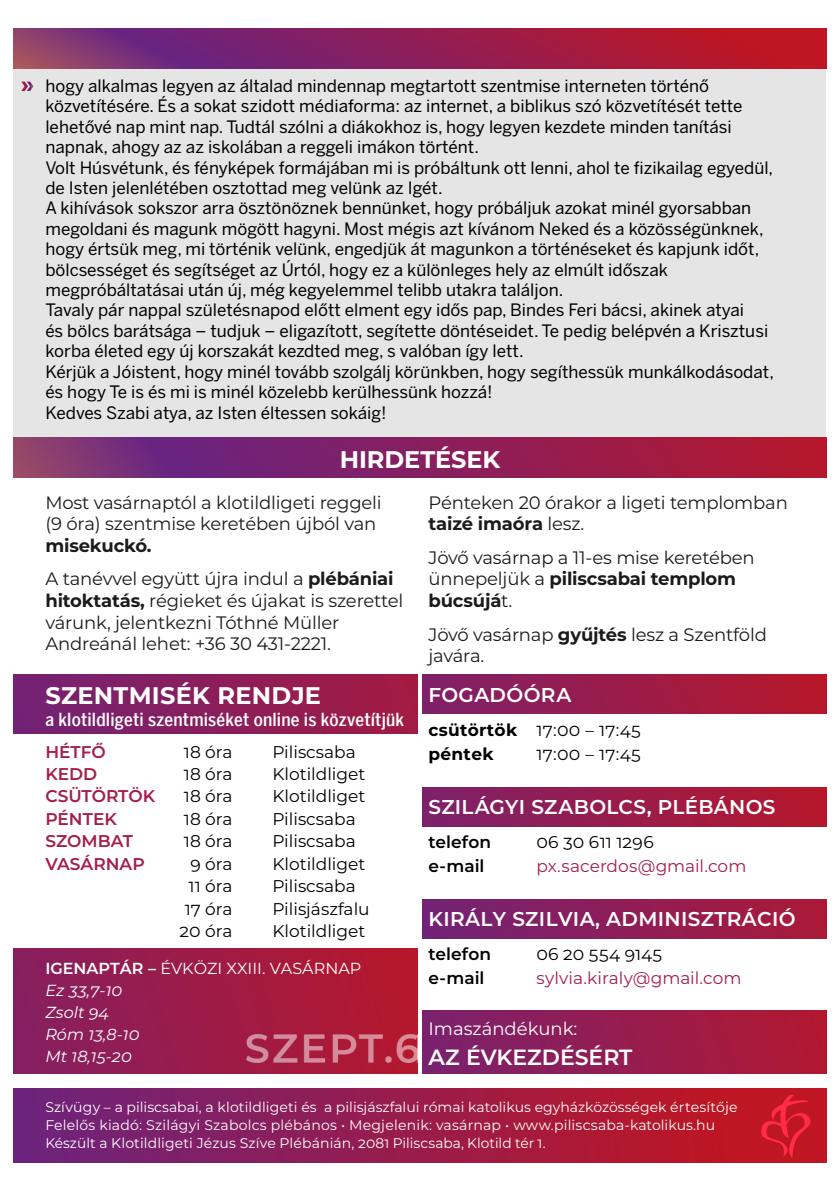
<style>
.page{position:relative;width:840px;height:1191px;background:#fff}
.page>*{position:absolute;margin:0;border:0;box-sizing:border-box;transform-origin:0 0}
.t1{font:700 24px "Montserrat";letter-spacing:.01em;color:#fff}
.t2{font:600 22px "Montserrat";color:#fff}
.t3{font:600 20px "Montserrat";letter-spacing:.02em;color:#fff}
.t4{font:18px/21.6px "Montserrat";letter-spacing:-.01em;color:rgb(0 0 0/.9)}
.t5{font:500 18px "Benton Sans Condensed";letter-spacing:.01em;color:#fff}
.t6{font:18px "Montserrat";color:#fff}
.t7{font:17px/20.4px "Benton Sans";color:#000}
.t8{font:17px "Montserrat";color:#000}
.t9{font:17px "Montserrat";color:#a51e47}
.t10{font:600 17px "Montserrat";color:#a51e47}
.t11{font:700 17px/24px "Montserrat";letter-spacing:.015em;color:#000}
.t12{font:600 17px "Montserrat";letter-spacing:.005em;color:#000}
.t13{font:italic 16px/22px "Montserrat";color:#fff}
.t14{font:14px/18px "Montserrat";letter-spacing:.005em;color:#fff}
.s1{font-weight:700}
.s2{font-weight:400}
.s3{font-weight:600;font-style:normal}
.s4{font-style:normal}
</style>
<div class="page">
<div style="left:14px;top:68px;width:811px;height:389px;background:#e5e5e5"></div>
<img style="left:14px;top:1089px;width:811px;height:73px">
<svg style="left:760px;top:1094px;width:52px;height:64px;background:#cc1a29"></svg>
<img style="left:14px;top:438px;width:811px;height:39px">
<img style="left:422px;top:674px;width:403px;height:40px">
<img style="left:422px;top:787px;width:403px;height:39px">
<img style="left:422px;top:899px;width:403px;height:40px">
<img style="left:14px;top:674px;width:403px;height:59px">
<img style="left:14px;top:948px;width:403px;height:125px">
<img style="left:246px;top:1034px;width:172px;height:29px">
<img style="left:422px;top:1011px;width:403px;height:62px">
<svg style="left:21px;top:82px;width:12px;height:9px"></svg>
<img style="left:14px;top:28px;width:811px;height:40px">
<p class="t7" style="left:45px;top:77px;width:729px">hogy alkalmas legyen az általad mindennap megtartott szentmise interneten történő közvetítésére. És a sokat szidott médiaforma: az internet, a biblikus szó közvetítését tette lehetővé nap mint nap. Tudtál szólni a diákokhoz is, hogy legyen kezdete minden tanítási napnak, ahogy az az iskolában a reggeli imákon történt.<br>Volt Húsvétunk, és fényképek formájában mi is próbáltunk ott lenni, ahol te fizikailag egyedül, de Isten jelenlétében osztottad meg velünk az Igét.<br>A kihívások sokszor arra ösztönöznek bennünket, hogy próbáljuk azokat minél gyorsabban megoldani és magunk mögött hagyni. Most mégis azt kívánom Neked és a közösségünknek, hogy értsük meg, mi történik velünk, engedjük át magunkon a történéseket és kapjunk időt, bölcsességet és segítséget az Úrtól, hogy ez a különleges hely az elmúlt időszak megpróbáltatásai után új, még kegyelemmel telibb utakra találjon.<br>Tavaly pár nappal születésnapod előtt elment egy idős pap, Bindes Feri bácsi, akinek atyai<br>és bölcs barátsága – tudjuk – eligazított, segítette döntéseidet. Te pedig belépvén a Krisztusi korba életed egy új korszakát kezdted meg, s valóban így lett.<br>Kérjük a Jóistent, hogy minél tovább szolgálj körünkben, hogy segíthessük munkálkodásodat, és hogy Te is és mi is minél közelebb kerülhessünk hozzá!<br>Kedves Szabi atya, az Isten éltessen sokáig!</p>
<h1 class="t1" style="left:339px;top:445px;width:162px">HIRDETÉSEK</h1>
<p class="t4" style="left:45px;top:491px;width:338px">Most vasárnaptól a klotildligeti reggeli (9 óra) szentmise keretében újból van</p>
<p class="t4" style="left:45px;top:528px;width:349px;line-height:33.6px"><span class="s1">misekuckó.<br></span>A tanévvel együtt újra indul a <span class="s1">plébániai</span></p>
<p class="t4" style="left:45px;top:590px;width:359px"><span class="s1">hitoktatás,</span> régieket és újakat is szerettel várunk, jelentkezni Tóthné Müller<br>Andreánál lehet: +36 30 431-2221.</p>
<p class="t4" style="left:428px;top:491px;width:360px">Pénteken 20 órakor a ligeti templomban <span class="s1">taizé imaóra</span> lesz.</p>
<p class="t4" style="left:428px;top:546px;width:327px">Jövő vasárnap a 11-es mise keretében ünnepeljük a <span class="s1">piliscsabai templom búcsújá</span>t.</p>
<p class="t4" style="left:428px;top:623px;width:340px">Jövő vasárnap <span class="s1">gyűjtés</span> lesz a Szentföld javára.</p>
<p class="t3" style="left:428px;top:683px;width:144px">FOGADÓÓRA</p>
<p class="t11" style="left:428px;top:718px;width:214px">csütörtök <span class="s2">17:00 – 17:45 </span>péntek</p>
<h1 class="t1" style="left:45px;top:680px;width:277px">SZENTMISÉK RENDJE</h1>
<p class="t5" style="left:45px;top:711px;width:360px">a klotildligeti szentmiséket online is közvetítjük</p>
<p class="t10" style="left:45px;top:741px;width:62px">HÉTFŐ</p>
<p class="t8" style="left:184px;top:741px;width:50px">18 óra</p>
<p class="t8" style="left:272px;top:741px;width:85px">Piliscsaba</p>
<p class="t10" style="left:45px;top:763px;width:53px">KEDD</p>
<p class="t8" style="left:184px;top:763px;width:50px">18 óra</p>
<p class="t8" style="left:272px;top:763px;width:94px">Klotildliget</p>
<p class="t10" style="left:45px;top:786px;width:111px">CSÜTÖRTÖK</p>
<p class="t8" style="left:184px;top:786px;width:50px">18 óra</p>
<p class="t8" style="left:272px;top:786px;width:94px">Klotildliget</p>
<p class="t10" style="left:45px;top:808px;width:73px">PÉNTEK</p>
<p class="t8" style="left:184px;top:808px;width:50px">18 óra</p>
<p class="t8" style="left:272px;top:808px;width:85px">Piliscsaba</p>
<p class="t10" style="left:45px;top:831px;width:89px">SZOMBAT</p>
<p class="t8" style="left:184px;top:831px;width:50px">18 óra</p>
<p class="t8" style="left:272px;top:831px;width:85px">Piliscsaba</p>
<p class="t10" style="left:45px;top:853px;width:101px">VASÁRNAP</p>
<p class="t8" style="left:190px;top:853px;width:44px">9 óra</p>
<p class="t8" style="left:272px;top:853px;width:94px">Klotildliget</p>
<p class="t8" style="left:188px;top:875px;width:46px">11 óra</p>
<p class="t8" style="left:272px;top:875px;width:85px">Piliscsaba</p>
<p class="t8" style="left:184px;top:898px;width:49px">17 óra</p>
<p class="t8" style="left:272px;top:898px;width:99px">Pilisjászfalu</p>
<p class="t8" style="left:179px;top:920px;width:55px">20 óra</p>
<p class="t8" style="left:272px;top:920px;width:94px">Klotildliget</p>
<p class="t13" style="left:45px;top:957px;width:317px"><span class="s3">IGENAPTÁR –</span> <span class="s4">ÉVKÖZI XXIII. VASÁRNAP<br></span>Ez 33,7-10<br>Zsolt 94<br>Róm 13,8-10<br>Mt 18,15-20</p>
<p class="t8" style="left:536px;top:743px;width:106px">17:00 – 17:45</p>
<p class="t3" style="left:428px;top:795px;width:348px">SZILÁGYI SZABOLCS, PLÉBÁNOS</p>
<p class="t12" style="left:428px;top:832px;width:64px">telefon</p>
<p class="t8" style="left:536px;top:832px;width:119px">06 30 611 1296</p>
<p class="t12" style="left:428px;top:856px;width:57px">e-mail</p>
<p class="t9" style="left:536px;top:856px;width:211px">px.sacerdos@gmail.com</p>
<p class="t3" style="left:428px;top:906px;width:368px">KIRÁLY SZILVIA, ADMINISZTRÁCIÓ</p>
<p class="t12" style="left:428px;top:943px;width:64px">telefon</p>
<p class="t8" style="left:536px;top:943px;width:127px">06 20 554 9145</p>
<p class="t12" style="left:428px;top:967px;width:57px">e-mail</p>
<p class="t9" style="left:536px;top:967px;width:207px">sylvia.kiraly@gmail.com</p>
<p class="t6" style="left:428px;top:1017px;width:150px">Imaszándékunk:</p>
<p class="t2" style="left:428px;top:1044px;width:205px">AZ ÉVKEZDÉSÉRT</p>
<p class="t14" style="left:45px;top:1098px;width:693px">Szívügy – a piliscsabai, a klotildligeti és a pilisjászfalui római katolikus egyházközösségek értesítője<br>Felelős kiadó: Szilágyi Szabolcs plébános • Megjelenik: vasárnap • www.piliscsaba-katolikus.hu<br>Készült a Klotildligeti Jézus Szíve Plébánián, 2081 Piliscsaba, Klotild tér 1.</p>
</div>
